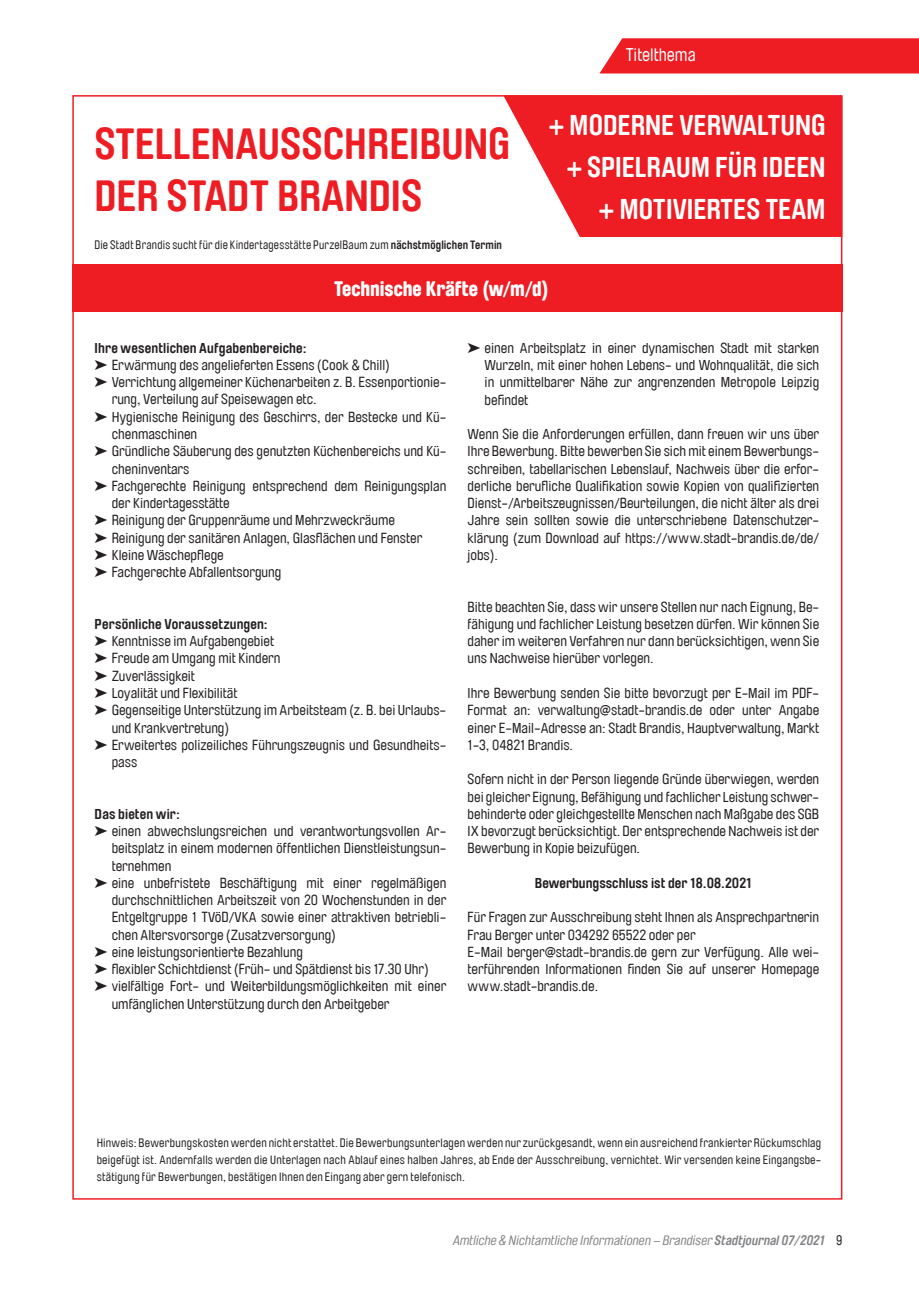
<style>
.page{position:relative;width:919px;height:1289px;background:#fff}
.page>*{position:absolute;margin:0;border:0;box-sizing:border-box;transform-origin:0 0}
.t1{font:700 43.5px/52.2px "Brauer Neue";color:#ee1d23}
.t2{font:700 28.5px/42px "Brauer Neue";color:#fff;text-align:right}
.t3{font:900 21px "Brauer Neue";letter-spacing:-.005em;color:#fff}
.t4{font:18px "Brauer Neue";color:#fff}
.t5{font:14.25px/17.2px "Brauer Neue";color:#231f20;text-align:justify}
.t6{font:700 14.25px "Brauer Neue";letter-spacing:.005em;color:#231f20}
.t7{font:italic 13.5px "Brauer Neue";color:#808285}
.t8{font:12px/17.2px "Brauer Neue";letter-spacing:.02em;color:#231f20;text-align:justify}
.s1{font-weight:700}
.s2{font-style:normal;color:#231f20}
</style>
<div class="page">
<div style="left:600px;top:38px;width:318px;height:35px;background:#ee1d23"></div>
<div style="left:72px;top:264px;width:770px;height:47px;background:#ee1d23"></div>
<svg style="left:504px;top:98px;width:335px;height:139px;background:#ef363c"></svg>
<h1 class="t1" style="left:94px;top:118px;width:417px">STELLENAUSSCHREIBUNG<br>DER STADT BRANDIS</h1>
<p class="t8" style="left:94px;top:236px;width:409px">Die Stadt Brandis sucht für die Kindertagesstätte PurzelBaum zum <span class="s1">nächstmöglichen Termin</span></p>
<p class="t4" style="left:626px;top:45px;width:71px">Titelthema</p>
<h2 class="t2" style="left:548px;top:104px;width:278px">+ MODERNE VERWALTUNG + SPIELRAUM FÜR IDEEN + MOTIVIERTES TEAM</h2>
<h3 class="t3" style="left:334px;top:276px;width:216px">Technische Kräfte (w/m/d)</h3>
<p class="t6" style="left:95px;top:339px;width:213px">Ihre wesentlichen Aufgabenbereiche:</p>
<p class="t5" style="left:112px;top:356px;width:336px;text-align:left">Erwärmung des angelieferten Essens (Cook &amp; Chill)<br>Verrichtung allgemeiner Küchenarbeiten z. B. Essenportionie&shy;rung, Verteilung auf Speisewagen etc.<br>Hygienische Reinigung des Geschirrs, der Bestecke und Kü&shy;chenmaschinen<br>Gründliche Säuberung des genutzten Küchenbereichs und Kü&shy;cheninventars<br>Fachgerechte Reinigung entsprechend dem Reinigungsplan der Kindertagesstätte<br>Reinigung der Gruppenräume und Mehrzweckräume Reinigung der sanitären Anlagen, Glasflächen und Fenster Kleine Wäschepflege<br>Fachgerechte Abfallentsorgung</p>
<p class="t6" style="left:95px;top:615px;width:175px">Persönliche Voraussetzungen:</p>
<p class="t5" style="left:112px;top:632px;width:336px;text-align:left">Kenntnisse im Aufgabengebiet<br>Freude am Umgang mit Kindern<br>Zuverlässigkeit<br>Loyalität und Flexibilität<br>Gegenseitige Unterstützung im Arbeitsteam (z. B. bei Urlaubs&shy;und Krankvertretung)<br>Erweitertes polizeiliches Führungszeugnis und Gesundheits&shy;pass</p>
<p class="t6" style="left:95px;top:805px;width:87px">Das bieten wir:</p>
<p class="t5" style="left:112px;top:822px;width:336px;text-align:left">einen abwechslungsreichen und verantwortungsvollen Ar&shy;beitsplatz in einem modernen öffentlichen Dienstleistungsun&shy;ternehmen<br>eine unbefristete Beschäftigung mit einer regelmäßigen durchschnittlichen Arbeitszeit von 20 Wochenstunden in der Entgeltgruppe 1 TVöD/VKA sowie einer attraktiven betriebli&shy;chen Altersvorsorge (Zusatzversorgung)<br>eine leistungsorientierte Bezahlung<br>flexibler Schichtdienst (Früh- und Spätdienst bis 17.30 Uhr) vielfältige Fort- und Weiterbildungsmöglichkeiten mit einer umfänglichen Unterstützung durch den Arbeitgeber</p>
<p class="t5" style="left:484px;top:339px;width:336px">einen Arbeitsplatz in einer dynamischen Stadt mit starken Wurzeln, mit einer hohen Lebens- und Wohnqualität, die sich in unmittelbarer Nähe zur angrenzenden Metropole Leipzig befindet</p>
<p class="t5" style="left:467px;top:425px;width:353px">Wenn Sie die Anforderungen erfüllen, dann freuen wir uns über Ihre Bewerbung. Bitte bewerben Sie sich mit einem Bewerbungs&shy;schreiben, tabellarischen Lebenslauf, Nachweis über die erfor&shy;derliche berufliche Qualifikation sowie Kopien von qualifizierten Dienst-/Arbeitszeugnissen/Beurteilungen, die nicht älter als drei Jahre sein sollten sowie die unterschriebene Datenschutzer&shy;klärung (zum Download auf https://www.stadt-brandis.de/de/ jobs).</p>
<p class="t5" style="left:467px;top:598px;width:353px">Bitte beachten Sie, dass wir unsere Stellen nur nach Eignung, Be&shy;fähigung und fachlicher Leistung besetzen dürfen. Wir können Sie daher im weiteren Verfahren nur dann berücksichtigen, wenn Sie uns Nachweise hierüber vorlegen.</p>
<p class="t5" style="left:467px;top:684px;width:353px">Ihre Bewerbung senden Sie bitte bevorzugt per E-Mail im PDF-Format an: verwaltung@stadt-brandis.de oder unter Angabe einer E-Mail-Adresse an: Stadt Brandis, Hauptverwaltung, Markt 1-3, 04821 Brandis.</p>
<p class="t5" style="left:467px;top:770px;width:353px">Sofern nicht in der Person liegende Gründe überwiegen, werden bei gleicher Eignung, Befähigung und fachlicher Leistung schwer&shy;behinderte oder gleichgestellte Menschen nach Maßgabe des SGB IX bevorzugt berücksichtigt. Der entsprechende Nachweis ist der Bewerbung in Kopie beizufügen.</p>
<p class="t6" style="left:535px;top:874px;width:218px">Bewerbungsschluss ist der 18.08.2021</p>
<p class="t5" style="left:467px;top:908px;width:353px;text-align:left">Für Fragen zur Ausschreibung steht Ihnen als Ansprechpartnerin Frau Berger unter 034292 65522 oder per<br>E-Mail berger@stadt-brandis.de gern zur Verfügung. Alle wei&shy;terführenden Informationen finden Sie auf unserer Homepage www.stadt-brandis.de.</p>
<p class="t8" style="left:97px;top:1133px;width:726px">Hinweis: Bewerbungskosten werden nicht erstattet. Die Bewerbungsunterlagen werden nur zurückgesandt, wenn ein ausreichend frankierter Rückumschlag beigefügt ist. Andernfalls werden die Unterlagen nach Ablauf eines halben Jahres, ab Ende der Ausschreibung, vernichtet. Wir versenden keine Eingangsbe&shy;stätigung für Bewerbungen, bestätigen Ihnen den Eingang aber gern telefonisch.</p>
<p class="t7" style="left:453px;top:1232px;width:390px">Amtliche &amp; Nichtamtliche Informationen – Brandiser <span class="s1">Stadtjournal 07/2021</span> <span class="s2">9</span></p>
</div>
